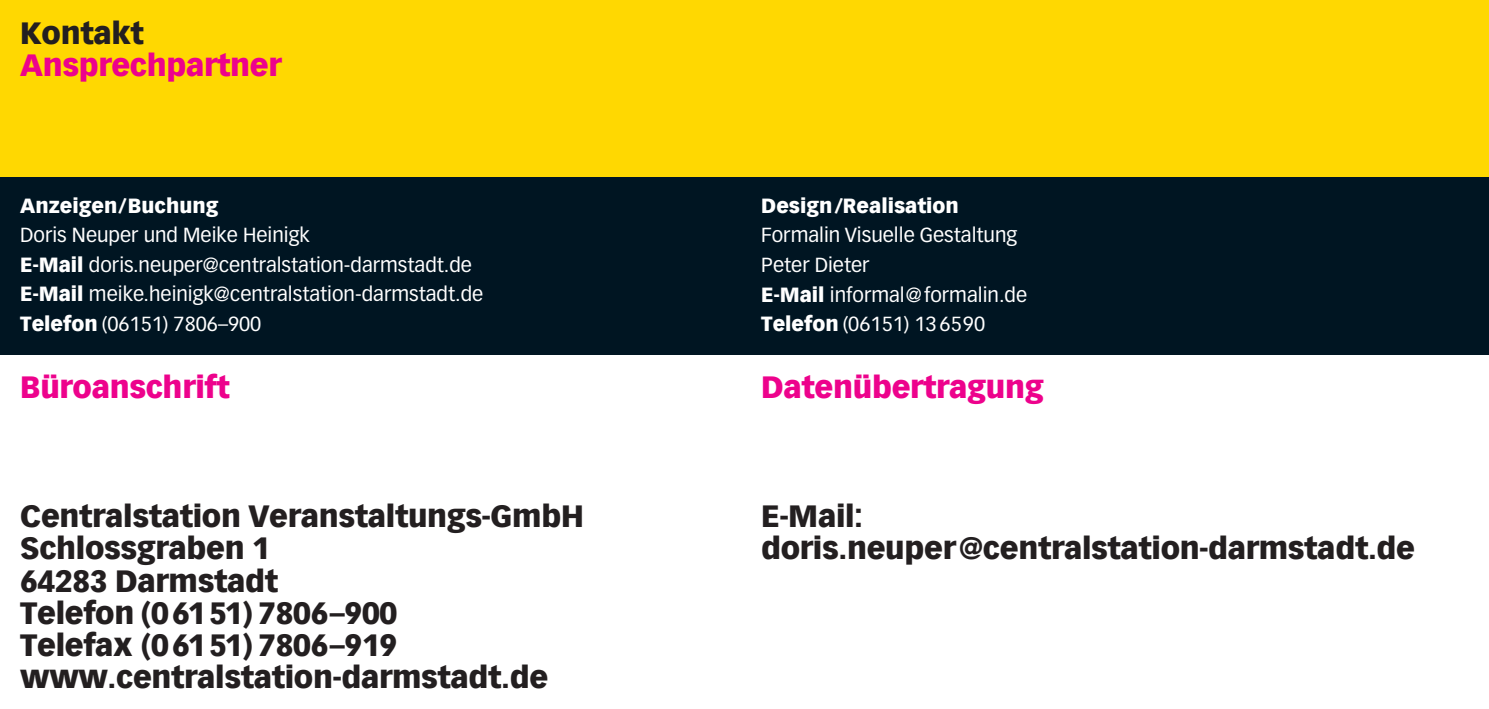
<style>
.page{position:relative;width:1489px;height:709px;background:#fff}
.page>*{position:absolute;margin:0;border:0;box-sizing:border-box;transform-origin:0 0}
.t1{font:900 30px/32.2px "Vectora Com";letter-spacing:-.01em;color:#231f20}
.t2{font:900 30px "Vectora Com";letter-spacing:-.01em;color:#ed028c}
.t3{font:20px/29.5px "Vectora LT Std";color:#fff}
.t4{font:900 20px "Vectora Com";color:#fff}
.s1{font-family:"Vectora Com";font-weight:900}
</style>
<div class="page">
<div style="left:0;top:0;width:1488px;height:177px;background:#ffd801"></div>
<div style="left:0;top:177px;width:1488px;height:177px;background:#001522"></div>
<h1 class="t1" style="left:20px;top:16px;width:125px">Kontakt</h1>
<h1 class="t2" style="left:20px;top:47px;width:263px">Ansprechpartner</h1>
<p class="t4" style="left:20px;top:193px;width:199px">Anzeigen/Buchung</p>
<p class="t3" style="left:20px;top:221px;width:464px">Doris Neuper und Meike Heinigk<br><span class="s1">E-Mail</span> doris.neuper@centralstation-darmstadt.de <span class="s1">E-Mail</span> meike.heinigk@centralstation-darmstadt.de <span class="s1">Telefon</span> (06151) 7806–900</p>
<h1 class="t2" style="left:20px;top:368px;width:211px">Büroanschrift</h1>
<h1 class="t1" style="left:20px;top:500px;width:565px">Centralstation Veranstaltungs-GmbH<br>Schlossgraben 1<br>64283 Darmstadt<br>Telefon (06151) 7806–900<br>Telefax (06151) 7806–919 www.centralstation-darmstadt.de</h1>
<p class="t4" style="left:761px;top:193px;width:199px">Design/Realisation</p>
<p class="t3" style="left:761px;top:221px;width:267px">Formalin Visuelle Gestaltung<br>Peter Dieter<br><span class="s1">E-Mail</span> informal@formalin.de<br><span class="s1">Telefon</span> (06151) 13 6590</p>
<h1 class="t2" style="left:761px;top:368px;width:284px">Datenübertragung</h1>
<h1 class="t1" style="left:761px;top:500px;width:655px">E-Mail: doris.neuper@centralstation-darmstadt.de</h1>
</div>
